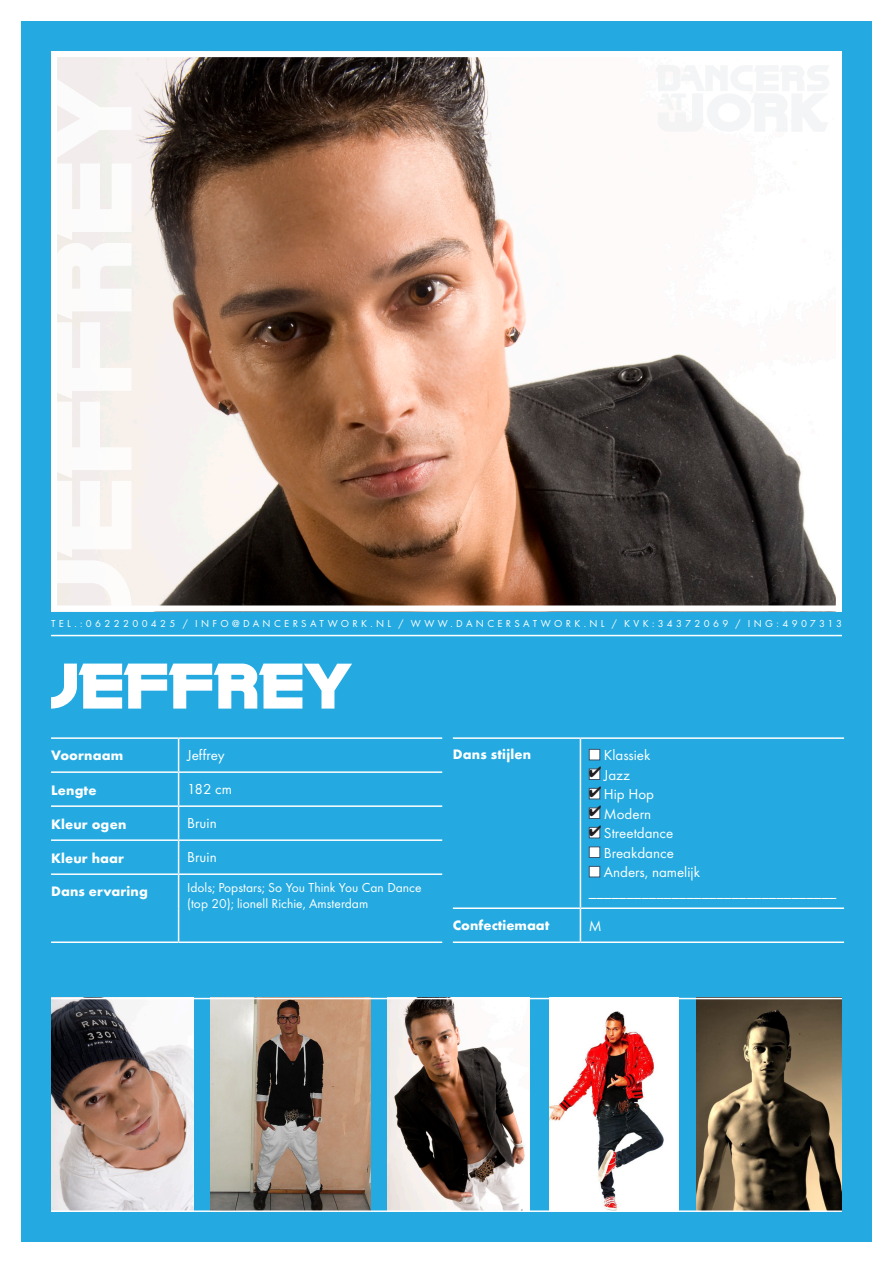
<style>
.page{position:relative;width:893px;height:1263px;background:#fff}
.page>*{position:absolute;margin:0;border:0;box-sizing:border-box;transform-origin:0 0}
.t1{font:75px "Blade";color:#fff}
._01_Info_danser{font:15px "Futura T";color:#fff}
.t2{font:700 14.25px "Futura T";letter-spacing:.01em;color:#fff}
._01_Info_danser-2{font:13.5px/16.2px "Futura T";color:#fff}
.t3{font:10.5px "Futura T";letter-spacing:.32em;color:#fff}
</style>
<div class="page">
<div style="left:21px;top:21px;width:851px;height:1221px;background:#24aae1"></div>
<hr style="left:51px;top:737px;width:128px;height:2px;background:#fff">
<hr style="left:179px;top:737px;width:263px;height:2px;background:#fff">
<hr style="left:178px;top:739px;width:1px;height:32px;background:#fff">
<hr style="left:51px;top:771px;width:128px;height:2px;background:#fff">
<hr style="left:179px;top:771px;width:263px;height:2px;background:#fff">
<hr style="left:178px;top:773px;width:1px;height:32px;background:#fff">
<hr style="left:51px;top:805px;width:128px;height:2px;background:#fff">
<hr style="left:179px;top:805px;width:263px;height:2px;background:#fff">
<hr style="left:178px;top:807px;width:1px;height:32px;background:#fff">
<hr style="left:51px;top:839px;width:128px;height:2px;background:#fff">
<hr style="left:179px;top:839px;width:263px;height:2px;background:#fff">
<hr style="left:178px;top:841px;width:1px;height:32px;background:#fff">
<hr style="left:51px;top:873px;width:128px;height:2px;background:#fff">
<hr style="left:179px;top:873px;width:263px;height:2px;background:#fff">
<hr style="left:178px;top:875px;width:1px;height:33px;background:#fff">
<hr style="left:178px;top:908px;width:1px;height:33px;background:#fff">
<hr style="left:51px;top:941px;width:128px;height:2px;background:#fff">
<hr style="left:179px;top:941px;width:263px;height:2px;background:#fff">
<hr style="left:453px;top:737px;width:127px;height:2px;background:#fff">
<hr style="left:580px;top:737px;width:264px;height:2px;background:#fff">
<hr style="left:580px;top:739px;width:1px;height:168px;background:#fff">
<hr style="left:453px;top:907px;width:127px;height:2px;background:#fff">
<hr style="left:580px;top:907px;width:264px;height:2px;background:#fff">
<hr style="left:580px;top:909px;width:1px;height:32px;background:#fff">
<hr style="left:453px;top:941px;width:127px;height:2px;background:#fff">
<hr style="left:580px;top:941px;width:264px;height:2px;background:#fff">
<div style="left:589px;top:749px;width:11px;height:11px;background:#fff;border:1px solid #3d556c"></div>
<svg style="left:589px;top:778px;width:11px;height:2px"></svg>
<svg style="left:589px;top:797px;width:11px;height:2px"></svg>
<svg style="left:589px;top:817px;width:11px;height:2px"></svg>
<svg style="left:589px;top:836px;width:11px;height:2px"></svg>
<div style="left:589px;top:847px;width:11px;height:11px;background:#fff;border:1px solid #3d556c"></div>
<div style="left:589px;top:866px;width:11px;height:11px;background:#fff;border:1px solid #3d556c"></div>
<img style="left:58px;top:58px;width:777px;height:547px">
<div style="left:51px;top:51px;width:791px;height:561px;border:6px solid #fff"></div>
<img style="left:51px;top:999px;width:143px;height:211px">
<img style="left:210px;top:999px;width:161px;height:211px">
<img style="left:387px;top:999px;width:143px;height:211px">
<img style="left:549px;top:999px;width:130px;height:211px">
<img style="left:696px;top:999px;width:146px;height:211px">
<hr style="left:51px;top:998px;width:791px;height:1px;background:#fff">
<hr style="left:51px;top:1210px;width:791px;height:2px;background:#fff">
<hr style="left:51px;top:635px;width:791px;height:1px;background:#fff">
<svg style="left:655px;top:65px;width:174px;height:67px"></svg>
<svg style="left:589px;top:768px;width:12px;height:10px"></svg>
<svg style="left:589px;top:787px;width:12px;height:10px"></svg>
<svg style="left:589px;top:807px;width:12px;height:10px"></svg>
<svg style="left:589px;top:826px;width:12px;height:10px"></svg>
<p class="t3" style="left:51px;top:618px;width:792px">TEL.:0622200425 / INFO@DANCERSATWORK.NL / WWW.DANCERSATWORK.NL / KVK:34372069 / ING:4907313</p>
<p class="t1" style="left:51px;top:648px;width:303px">JEFFREY</p>
<p class="t2" style="left:51px;top:747px;width:74px">Voornaam</p>
<p class="t2" style="left:51px;top:781px;width:47px">Lengte</p>
<p class="t2" style="left:51px;top:815px;width:77px">Kleur ogen</p>
<p class="t2" style="left:51px;top:849px;width:74px">Kleur haar</p>
<p class="_01_Info_danser" style="left:187px;top:746px;width:39px">Jeffrey</p>
<p class="_01_Info_danser" style="left:187px;top:780px;width:46px">182 cm</p>
<p class="_01_Info_danser" style="left:187px;top:814px;width:31px">Bruin</p>
<p class="_01_Info_danser" style="left:187px;top:848px;width:31px">Bruin</p>
<p class="t2" style="left:51px;top:882px;width:98px">Dans ervaring</p>
<p class="_01_Info_danser-2" style="left:187px;top:879px;width:236px">Idols; Popstars; So You Think You Can Dance (top 20); lionell Richie, Amsterdam</p>
<p class="t2" style="left:453px;top:745px;width:80px">Dans stijlen</p>
<p class="_01_Info_danser" style="left:604px;top:746px;width:48px">Klassiek</p>
<p class="_01_Info_danser" style="left:604px;top:766px;width:28px">Jazz</p>
<p class="_01_Info_danser" style="left:604px;top:785px;width:52px">Hip Hop</p>
<p class="_01_Info_danser" style="left:604px;top:805px;width:49px">Modern</p>
<p class="_01_Info_danser" style="left:604px;top:824px;width:71px">Streetdance</p>
<p class="_01_Info_danser" style="left:604px;top:844px;width:72px">Breakdance</p>
<p class="_01_Info_danser" style="left:604px;top:863px;width:98px">Anders, namelijk</p>
<p class="_01_Info_danser" style="left:589px;top:883px;width:249px">_________________________________</p>
<p class="t2" style="left:453px;top:917px;width:98px">Confectiemaat</p>
<p class="_01_Info_danser" style="left:589px;top:917px;width:14px">M</p>
</div>
